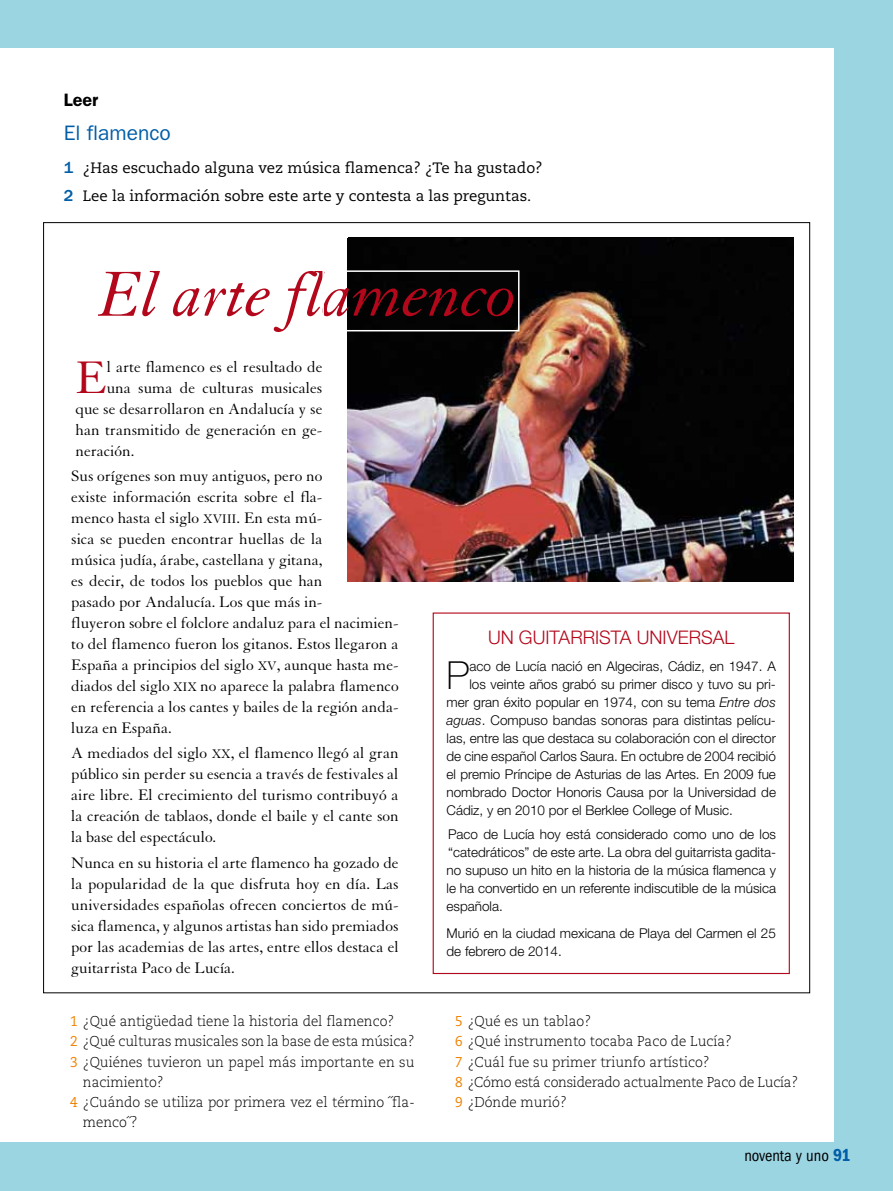
<style>
.page{position:relative;width:893px;height:1191px;background:#9cd5e2}
.page>*{position:absolute;margin:0;border:0;box-sizing:border-box;transform-origin:0 0}
.t1{font:italic 69px "Granjon LT Std";color:#b3071b}
.t2{font:49.65px "Granjon LT Std";color:#b3071b}
.t3{font:100 38.7px "Helvetica Neue LT Std";color:#000}
.t4{font:21px "ITC Franklin Gothic Std";color:#005ea8}
.t5{font:300 18.75px "Helvetica Neue LT Std";color:#b3071b}
.t6{font:600 18px "ITC Franklin Gothic Std";color:#000}
.t7{font:16.5px/21px "Granjon LT Std";color:#000;text-align:justify}
.t8{font:condensed 16.5px "ITC Franklin Gothic Std";color:#000}
.t9{font:15px/28.8px "Caecilia LT Std";color:#000}
.t10{font:300 14.25px/20.2px "Caecilia LT Std";color:#000;scale:.95 1}
.t11{font:300 13.5px/18px "Helvetica Neue LT Std";color:#000;text-align:justify}
.s1{font-family:"ITC Franklin Gothic Std";font-weight:500;font-size:16.5px;color:#005ea8}
.s2{font-size:13.5px}
.s3{font-style:italic}
.s4{font-weight:400;color:#ef8200}
.s5{font-family:"ITC Franklin Gothic Std Dm Cd";font-stretch:normal;font-size:18px;color:#005ea8}
</style>
<div class="page">
<div style="left:0;top:49px;width:833px;height:1093px;background:#fff"></div>
<img style="left:348px;top:238px;width:445px;height:344px">
<div style="left:433px;top:612px;width:357px;height:362px;border:1px solid #b3071b"></div>
<div style="left:322px;top:270px;width:197px;height:61px;border:2px solid #fff"></div>
<p class="t6" style="left:64px;top:89px;width:36px">Leer</p>
<p class="t4" style="left:64px;top:120px;width:109px">El flamenco</p>
<p class="t9" style="left:64px;top:153px;width:480px"><span class="s1">1</span> ¿Has escuchado alguna vez música flamenca? ¿Te ha gustado?<br><span class="s1">2</span> Lee la información sobre este arte y contesta a las preguntas.</p>
<h1 class="t1" style="left:100px;top:257px;width:419px">El arte flamenco</h1>
<h2 class="t2" style="left:75px;top:351px;width:33px">E</h2>
<p class="t7" style="left:107px;top:356px;width:217px">l arte flamenco es el resultado de</p>
<p class="t7" style="left:107px;top:377px;width:217px">una suma de culturas musicales</p>
<p class="t7" style="left:75px;top:398px;width:248px">que se desarrollaron en Andalucía y se</p>
<p class="t7" style="left:75px;top:419px;width:248px">han transmitido de generación en ge-</p>
<p class="t7" style="left:75px;top:440px;width:60px">neración.</p>
<p class="t7" style="left:71px;top:466px;width:329px;text-align:left">Sus orígenes son muy antiguos, pero no<br>existe información escrita sobre el fla-<br>menco hasta el siglo <span class="s2">XVIII</span>. En esta mú-<br>sica se pueden encontrar huellas de la<br>música judía, árabe, castellana y gitana,<br>es decir, de todos los pueblos que han<br>pasado por Andalucía. Los que más in-<br>fluyeron sobre el folclore andaluz para el nacimien&shy;to del flamenco fueron los gitanos. Estos llegaron a España a principios del siglo <span class="s2">XV</span>, aunque hasta me&shy;diados del siglo <span class="s2">XIX</span> no aparece la palabra flamenco en referencia a los cantes y bailes de la región anda&shy;luza en España.</p>
<p class="t7" style="left:71px;top:743px;width:329px">A mediados del siglo <span class="s2">XX</span>, el flamenco llegó al gran público sin perder su esencia a través de festivales al aire libre. El crecimiento del turismo contribuyó a la creación de tablaos, donde el baile y el cante son la base del espectáculo.</p>
<p class="t7" style="left:71px;top:852px;width:329px">Nunca en su historia el arte flamenco ha gozado de la popularidad de la que disfruta hoy en día. Las universidades españolas ofrecen conciertos de mú&shy;sica flamenca, y algunos artistas han sido premiados por las academias de las artes, entre ellos destaca el guitarrista Paco de Lucía.</p>
<p class="t5" style="left:488px;top:626px;width:248px">UN GUITARRISTA UNIVERSAL</p>
<h3 class="t3" style="left:447px;top:653px;width:24px">P</h3>
<p class="t11" style="left:469px;top:656px;width:308px">aco de Lucía nació en Algeciras, Cádiz, en 1947. A</p>
<p class="t11" style="left:469px;top:674px;width:308px">los veinte años grabó su primer disco y tuvo su pri-</p>
<p class="t11" style="left:447px;top:692px;width:331px">mer gran éxito popular en 1974, con su tema <span class="s3">Entre dos</span></p>
<p class="t11" style="left:447px;top:710px;width:331px"><span class="s3">aguas</span>. Compuso bandas sonoras para distintas pelícu-</p>
<p class="t11" style="left:447px;top:728px;width:331px">las, entre las que destaca su colaboración con el director</p>
<p class="t11" style="left:447px;top:746px;width:331px">de cine español Carlos Saura. En octubre de 2004 recibió</p>
<p class="t11" style="left:447px;top:764px;width:331px">el premio Príncipe de Asturias de las Artes. En 2009 fue</p>
<p class="t11" style="left:447px;top:782px;width:331px">nombrado Doctor Honoris Causa por la Universidad de</p>
<p class="t11" style="left:447px;top:800px;width:288px">Cádiz, y en 2010 por el Berklee College of Music.</p>
<p class="t11" style="left:447px;top:825px;width:331px">Paco de Lucía hoy está considerado como uno de los “catedráticos” de este arte. La obra del guitarrista gadita&shy;no supuso un hito en la historia de la música flamenca y le ha convertido en un referente indiscutible de la música española.</p>
<p class="t11" style="left:447px;top:923px;width:331px">Murió en la ciudad mexicana de Playa del Carmen el 25 de febrero de 2014.</p>
<p class="t10" style="left:70px;top:1011px;width:343px"><span class="s4">1</span> ¿Qué antigüedad tiene la historia del flamenco?</p>
<p class="t10" style="left:70px;top:1031px;width:364px"><span class="s4">2</span> ¿Qué culturas musicales son la base de esta música?</p>
<p class="t10" style="left:70px;top:1052px;width:364px"><span class="s4">3</span> ¿Quiénes tuvieron un papel más importante en su</p>
<p class="t10" style="left:83px;top:1072px;width:86px">nacimiento?</p>
<p class="t10" style="left:70px;top:1092px;width:364px"><span class="s4">4</span> ¿Cuándo se utiliza por primera vez el término ˝fla-</p>
<p class="t10" style="left:83px;top:1112px;width:59px">menco˝?</p>
<p class="t10" style="left:455px;top:1011px;width:363px"><span class="s4">5</span> ¿Qué es un tablao?<br><span class="s4">6</span> ¿Qué instrumento tocaba Paco de Lucía?<br><span class="s4">7</span> ¿Cuál fue su primer triunfo artístico?<br><span class="s4">8</span> ¿Cómo está considerado actualmente Paco de Lucía?<br><span class="s4">9</span> ¿Dónde murió?</p>
<p class="t8" style="left:744px;top:1146px;width:108px">noventa y uno <span class="s5">91</span></p>
</div>
